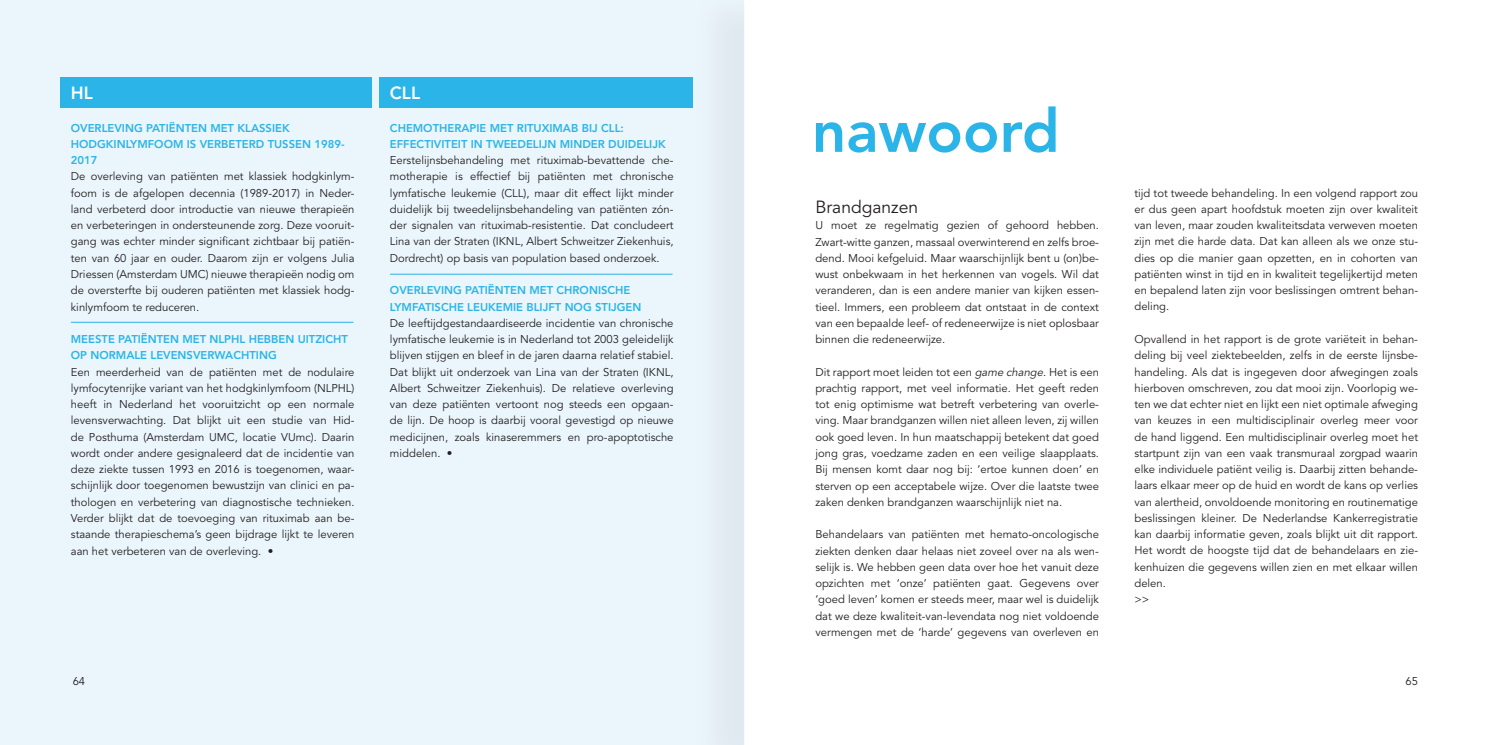
<style>
.page{position:relative;width:1489px;height:745px;background:#fff}
.page>*{position:absolute;margin:0;border:0;box-sizing:border-box;transform-origin:0 0}
.t1{font:800 60px "Avenir LT Std";color:#2bb4e8}
.t2{font:17.5px "Avenir LT Std";color:#231f20}
.t3{font:800 17.5px "Avenir LT Std";color:#fff}
.t4{font:11.25px/16.2px "Avenir LT Std";color:#231f20;text-align:justify}
.t5{font:800 11.25px/16.2px "Avenir LT Std";color:#2bb4e8}
.s1{font-style:italic}
</style>
<div class="page">
<div style="left:0;top:0;width:691px;height:744px;background:#ebf6fc"></div>
<div style="left:60px;top:77px;width:311px;height:31px;background:#2bb4e8"></div>
<div style="left:379px;top:77px;width:314px;height:31px;background:#2bb4e8"></div>
<hr style="left:71px;top:322px;width:282px;height:1px;background:#2bb4e8">
<hr style="left:390px;top:274px;width:282px;height:1px;background:#2bb4e8">
<div style="left:691px;top:0;width:92px;height:744px;background:#e4eef4"></div>
<div style="left:744px;top:0;width:45px;height:744px;background:#fff"></div>
<h2 class="t3" style="left:71px;top:83px;width:24px">HL</h2>
<p class="t5" style="left:71px;top:119px;width:275px">OVERLEVING PATIËNTEN MET KLASSIEK<br>HODGKINLYMFOOM IS VERBETERD TUSSEN 1989-<br>2017</p>
<p class="t4" style="left:71px;top:169px;width:285px">De overleving van patiënten met klassiek hodgkinlym&shy;foom is de afgelopen decennia (1989-2017) in Neder&shy;land verbeterd door introductie van nieuwe therapieën en verbeteringen in ondersteunende zorg. Deze vooruit&shy;gang was echter minder significant zichtbaar bij patiën&shy;ten van 60 jaar en ouder. Daarom zijn er volgens Julia Driessen (Amsterdam UMC) nieuwe therapieën nodig om de oversterfte bij ouderen patiënten met klassiek hodg&shy;kinlymfoom te reduceren.</p>
<p class="t5" style="left:71px;top:331px;width:278px">MEESTE PATIËNTEN MET NLPHL HEBBEN UITZICHT<br>OP NORMALE LEVENSVERWACHTING</p>
<p class="t4" style="left:71px;top:363px;width:285px">Een meerderheid van de patiënten met de nodulaire lymfocytenrijke variant van het hodgkinlymfoom (NLPHL) heeft in Nederland het vooruitzicht op een normale levensverwachting. Dat blijkt uit een studie van Hid&shy;de Posthuma (Amsterdam UMC, locatie VUmc). Daarin wordt onder andere gesignaleerd dat de incidentie van deze ziekte tussen 1993 en 2016 is toegenomen, waar&shy;schijnlijk door toegenomen bewustzijn van clinici en pa&shy;thologen en verbetering van diagnostische technieken.<br>Verder blijkt dat de toevoeging van rituximab aan be&shy;staande therapieschema’s geen bijdrage lijkt te leveren aan het verbeteren van de overleving. •</p>
<h2 class="t3" style="left:390px;top:83px;width:32px">CLL</h2>
<p class="t5" style="left:390px;top:119px;width:277px">CHEMOTHERAPIE MET RITUXIMAB BIJ CLL:<br>EFFECTIVITEIT IN TWEEDELIJN MINDER DUIDELIJK</p>
<p class="t4" style="left:390px;top:152px;width:285px">Eerstelijnsbehandeling met rituximab-bevattende che&shy;motherapie is effectief bij patiënten met chronische lymfatische leukemie (CLL), maar dit effect lijkt minder duidelijk bij tweedelijnsbehandeling van patiënten zón&shy;der signalen van rituximab-resistentie. Dat concludeert Lina van der Straten (IKNL, Albert Schweitzer Ziekenhuis, Dordrecht) op basis van population based onderzoek.</p>
<p class="t5" style="left:390px;top:282px;width:253px">OVERLEVING PATIËNTEN MET CHRONISCHE<br>LYMFATISCHE LEUKEMIE BLIJFT NOG STIJGEN</p>
<p class="t4" style="left:390px;top:315px;width:285px">De leeftijdgestandaardiseerde incidentie van chronische lymfatische leukemie is in Nederland tot 2003 geleidelijk blijven stijgen en bleef in de jaren daarna relatief stabiel.<br>Dat blijkt uit onderzoek van Lina van der Straten (IKNL, Albert Schweitzer Ziekenhuis). De relatieve overleving van deze patiënten vertoont nog steeds een opgaan&shy;de lijn. De hoop is daarbij vooral gevestigd op nieuwe medicijnen, zoals kinaseremmers en pro-apoptotische middelen. •</p>
<h1 class="t1" style="left:811px;top:95px;width:249px">nawoord</h1>
<h2 class="t2" style="left:815px;top:197px;width:104px">Brandganzen</h2>
<p class="t4" style="left:815px;top:217px;width:285px">U moet ze regelmatig gezien of gehoord hebben.<br>Zwart-witte ganzen, massaal overwinterend en zelfs broe&shy;dend. Mooi kefgeluid. Maar waarschijnlijk bent u (on)be&shy;wust onbekwaam in het herkennen van vogels. Wil dat veranderen, dan is een andere manier van kijken essen&shy;tieel. Immers, een probleem dat ontstaat in de context van een bepaalde leef- of redeneerwijze is niet oplosbaar binnen die redeneerwijze.</p>
<p class="t4" style="left:815px;top:363px;width:285px">Dit rapport moet leiden tot een <span class="s1">game change</span>. Het is een prachtig rapport, met veel informatie. Het geeft reden tot enig optimisme wat betreft verbetering van overle&shy;ving. Maar brandganzen willen niet alleen leven, zij willen ook goed leven. In hun maatschappij betekent dat goed jong gras, voedzame zaden en een veilige slaapplaats.<br>Bij mensen komt daar nog bij: ‘ertoe kunnen doen’ en sterven op een acceptabele wijze. Over die laatste twee zaken denken brandganzen waarschijnlijk niet na.</p>
<p class="t4" style="left:815px;top:526px;width:285px">Behandelaars van patiënten met hemato-oncologische ziekten denken daar helaas niet zoveel over na als wen&shy;selijk is. We hebben geen data over hoe het vanuit deze opzichten met ‘onze’ patiënten gaat. Gegevens over ‘goed leven’ komen er steeds meer, maar wel is duidelijk dat we deze kwaliteit-van-levendata nog niet voldoende vermengen met de ‘harde’ gegevens van overleven en</p>
<p class="t4" style="left:1134px;top:185px;width:285px">tijd tot tweede behandeling. In een volgend rapport zou er dus geen apart hoofdstuk moeten zijn over kwaliteit van leven, maar zouden kwaliteitsdata verweven moeten zijn met die harde data. Dat kan alleen als we onze stu&shy;dies op die manier gaan opzetten, en in cohorten van patiënten winst in tijd en in kwaliteit tegelijkertijd meten en bepalend laten zijn voor beslissingen omtrent behan&shy;deling.</p>
<p class="t4" style="left:1134px;top:331px;width:285px;text-align:left">Opvallend in het rapport is de grote variëteit in behan&shy;deling bij veel ziektebeelden, zelfs in de eerste lijnsbe&shy;handeling. Als dat is ingegeven door afwegingen zoals hierboven omschreven, zou dat mooi zijn. Voorlopig we&shy;ten we dat echter niet en lijkt een niet optimale afweging van keuzes in een multidisciplinair overleg meer voor de hand liggend. Een multidisciplinair overleg moet het startpunt zijn van een vaak transmuraal zorgpad waarin elke individuele patiënt veilig is. Daarbij zitten behande&shy;laars elkaar meer op de huid en wordt de kans op verlies van alertheid, onvoldoende monitoring en routinematige beslissingen kleiner. De Nederlandse Kankerregistratie kan daarbij informatie geven, zoals blijkt uit dit rapport.<br>Het wordt de hoogste tijd dat de behandelaars en zie&shy;kenhuizen die gegevens willen zien en met elkaar willen delen.<br>&gt;&gt;</p>
<p class="t4" style="left:73px;top:672px;width:14px">64</p>
<p class="t4" style="left:1405px;top:672px;width:14px">65</p>
</div>
